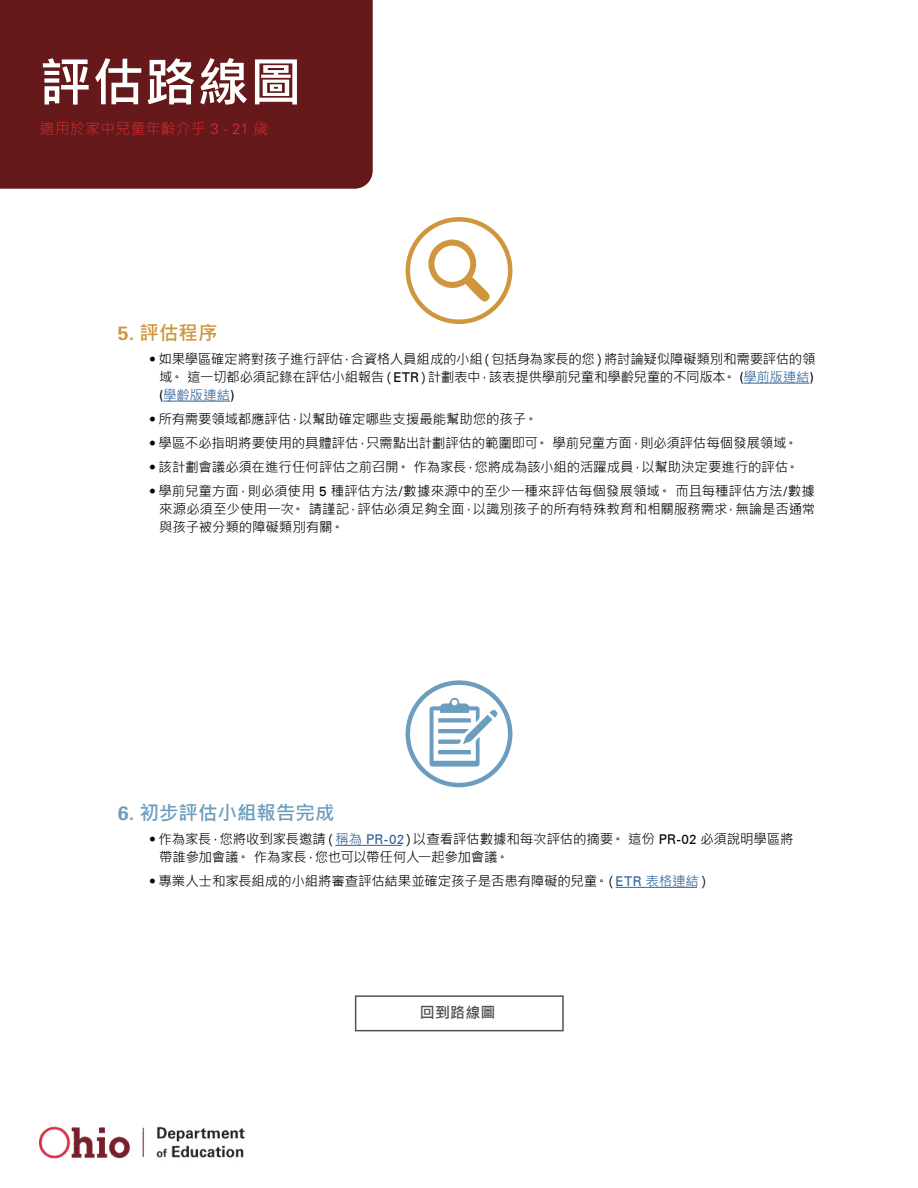
<style>
.page{position:relative;width:918px;height:1188px;background:#fff}
.page>*{position:absolute;margin:0;border:0;box-sizing:border-box;transform-origin:0 0}
.t1{font:700 52.5px "Microsoft Jheng Hei";color:#fff}
.t2{font:700 19.5px "Microsoft Jheng Hei";color:#6c9dbf}
.t3{font:700 19.5px "Microsoft Jheng Hei";color:#d0963d}
.t4{font:300 15px "Microsoft Jheng Hei";letter-spacing:.01em;color:#e12c33}
.t5{font:700 15px "Microsoft Jheng Hei";letter-spacing:.01em;color:#525254}
.t6{font:13.5px/18px "Microsoft Jheng Hei";letter-spacing:-.015em;color:#030303}
.s1{font-family:"Univers LT Std"}
.s2{font-family:"Adobe Song Std"}
.s3{font-family:"Univers 65"}
.s4{font-family:"Univers 55 Roman"}
.s5{color:#326399}
.s6{font-family:"Univers 55 Roman";color:#326399}
</style>
<div class="page">
<div style="left:0;top:0;width:373px;height:189px;background:#65191a"></div>
<div style="left:406px;top:217px;width:106px;height:107px;border:4px solid #d0963d;border-radius:50%"></div>
<div style="left:406px;top:680px;width:106px;height:107px;border:4px solid #6c9dbf;border-radius:50%"></div>
<svg style="left:428px;top:240px;width:62px;height:62px"></svg>
<svg style="left:430px;top:698px;width:68px;height:69px"></svg>
<img style="left:40px;top:1126px;width:205px;height:33px">
<div style="left:355px;top:995px;width:209px;height:36px;border:2px solid #525254"></div>
<hr style="left:743px;top:383px;width:67px;height:1px;background:#326399">
<hr style="left:163px;top:401px;width:67px;height:1px;background:#326399">
<svg style="left:335px;top:845px;width:27px;height:1px"></svg>
<hr style="left:362px;top:845px;width:40px;height:1px;background:#326399">
<hr style="left:616px;top:887px;width:30px;height:1px;background:#326399">
<hr style="left:646px;top:887px;width:51px;height:1px;background:#326399">
<h1 class="t1" style="left:39px;top:50px;width:264px">評估路線圖</h1>
<p class="t4" style="left:40px;top:119px;width:230px">適用於家中兒童年齡介乎 <span class="s1">3 - 21</span> <span class="s2">歲</span></p>
<h2 class="t3" style="left:118px;top:320px;width:101px"><span class="s3">5.</span> 評估程序</h2>
<p class="t6" style="left:159px;top:350px;width:658px;text-indent:-9px"><span class="s4">•</span> 如果學區確定將對孩子進行評估，合資格人員組成的小組（包括身為家長的您）將討論疑似障礙類別和需要評估的領域。這一切都必須記錄在評估小組報告（<span class="s4">ETR</span>）計劃表中，該表提供學前兒童和學齡兒童的不同版本。 <span class="s4">(</span><span class="s5">學前版連結</span><span class="s4">) (</span><span class="s5">學齡版連結</span><span class="s4">)</span></p>
<p class="t6" style="left:150px;top:410px;width:389px"><span class="s4">•</span> 所有需要領域都應評估，以幫助確定哪些支援最能幫助您的孩子。</p>
<p class="t6" style="left:150px;top:434px;width:649px"><span class="s4">•</span> 學區不必指明將要使用的具體評估，只需點出計劃評估的範圍即可。學前兒童方面，則必須評估每個發展領域。</p>
<p class="t6" style="left:150px;top:458px;width:651px"><span class="s4">•</span> 該計劃會議必須在進行任何評估之前召開。作為家長，您將成為該小組的活躍成員，以幫助決定要進行的評估。</p>
<p class="t6" style="left:159px;top:482px;width:658px;text-align:justify;text-indent:-9px"><span class="s4">•</span> 學前兒童方面，則必須使用 <span class="s4">5</span> 種評估方法<span class="s4">/</span>數據來源中的至少一種來評估每個發展領域。而且每種評估方法<span class="s4">/</span>數據來源必須至少使用一次。請謹記，評估必須足夠全面，以識別孩子的所有特殊教育和相關服務需求，無論是否通常與孩子被分類的障礙類別有關。</p>
<h2 class="t2" style="left:118px;top:800px;width:218px"><span class="s3">6.</span> 初步評估小組報告完成</h2>
<p class="t6" style="left:159px;top:830px;width:636px;text-indent:-9px"><span class="s4">•</span> 作為家長，您將收到家長邀請（<span class="s5">稱為</span> <span class="s6">PR-02</span>）以查看評估數據和每次評估的摘要。這份 <span class="s4">PR-02</span> 必須說明學區將帶誰參加會議。作為家長，您也可以帶任何人一起參加會議。</p>
<p class="t6" style="left:150px;top:872px;width:562px"><span class="s4">•</span> 專業人士和家長組成的小組將審查評估結果並確定孩子是否患有障礙的兒童。（<span class="s6">ETR</span> <span class="s5">表格連結</span>）</p>
<p class="t5" style="left:420px;top:1003px;width:77px">回到路線圖</p>
</div>
